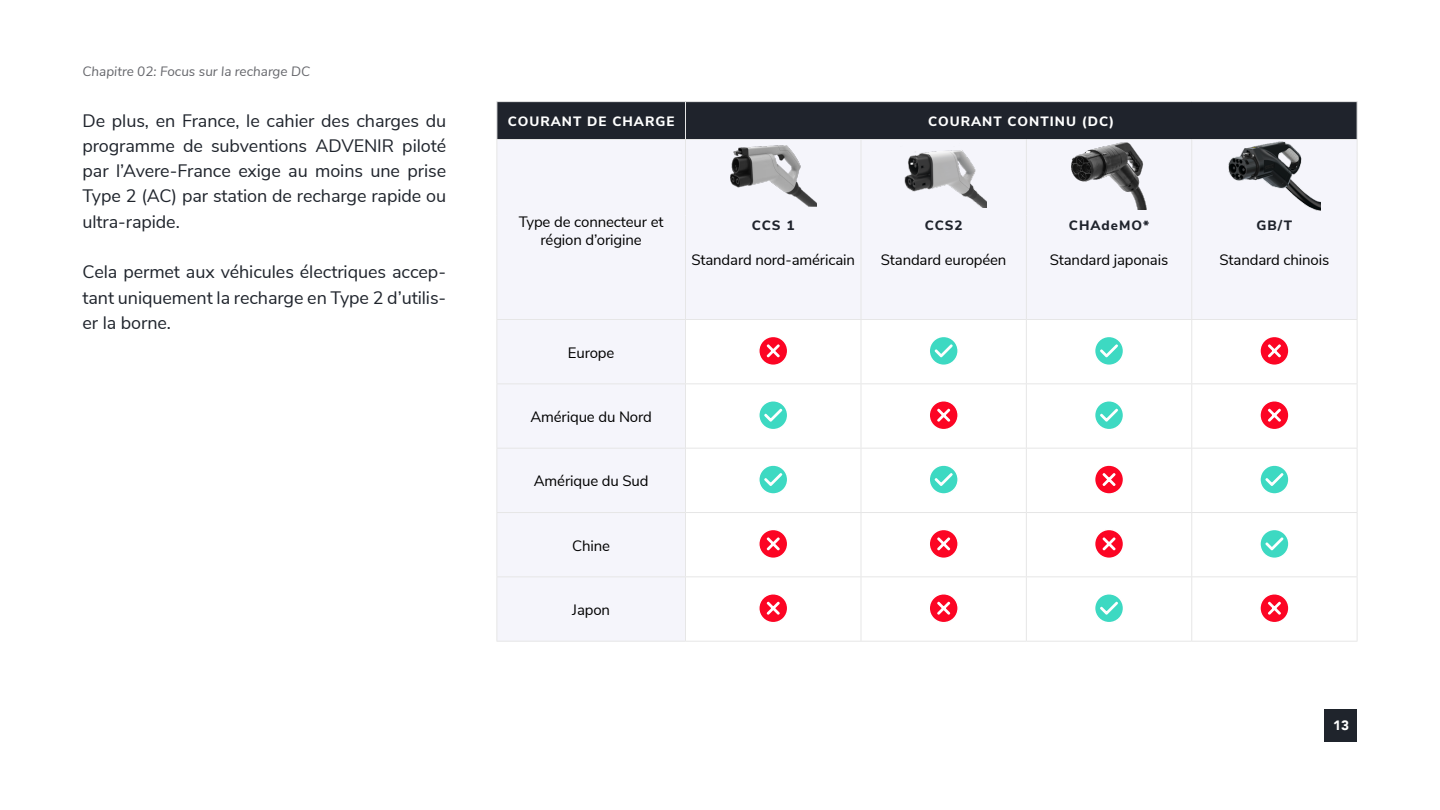
<style>
.page{position:relative;width:1440px;height:810px;background:#fff}
.page>*{position:absolute;margin:0;border:0;box-sizing:border-box;transform-origin:0 0}
.t1{font:18px/25.3px "Nunito Sans";letter-spacing:-.005em;color:#1f242c;text-align:justify}
.t2{font:15px/18px "Nunito Sans";letter-spacing:-.01em;color:#000;text-align:center}
.t3{font:800 13.5px "Nunito Sans";letter-spacing:.075em;color:#fff}
.t4{font:italic 13.5px "Nunito Sans";color:#65666b}
.t5{font:800 13.5px "Nunito Sans";letter-spacing:.075em;color:#1f232c}
.t6{font:900 13.5px "Avenir";color:#fff}
</style>
<div class="page">
<div style="left:1324px;top:709px;width:34px;height:33px;background:#1f242c"></div>
<div style="left:497px;top:102px;width:860px;height:37px;background:#1f232c"></div>
<svg style="left:497px;top:140px;width:860px;height:501px;fill:#f5f5fb"></svg>
<hr style="left:496px;top:101px;width:190px;height:1px;background:#e6e6e6">
<hr style="left:496px;top:102px;width:1px;height:37px;background:#e6e6e6">
<hr style="left:686px;top:101px;width:175px;height:1px;background:#e6e6e6">
<hr style="left:861px;top:101px;width:165px;height:1px;background:#e6e6e6">
<hr style="left:1026px;top:101px;width:166px;height:1px;background:#e6e6e6">
<hr style="left:1192px;top:101px;width:166px;height:1px;background:#e6e6e6">
<hr style="left:685px;top:102px;width:1px;height:37px;background:#e6e6e6">
<hr style="left:1357px;top:102px;width:1px;height:38px;background:#e6e6e6">
<hr style="left:496px;top:139px;width:190px;height:1px;background:#e6e6e6">
<hr style="left:496px;top:140px;width:1px;height:75px;background:#e6e6e6">
<hr style="left:496px;top:215px;width:1px;height:104px;background:#e6e6e6">
<hr style="left:686px;top:139px;width:175px;height:1px;background:#e6e6e6">
<hr style="left:861px;top:139px;width:165px;height:1px;background:#e6e6e6">
<hr style="left:1026px;top:139px;width:166px;height:1px;background:#e6e6e6">
<hr style="left:1192px;top:139px;width:165px;height:1px;background:#e6e6e6">
<hr style="left:685px;top:140px;width:1px;height:75px;background:#e6e6e6">
<hr style="left:861px;top:140px;width:1px;height:75px;background:#e6e6e6">
<hr style="left:1026px;top:140px;width:1px;height:75px;background:#e6e6e6">
<hr style="left:1191px;top:140px;width:1px;height:75px;background:#e6e6e6">
<hr style="left:1357px;top:140px;width:1px;height:75px;background:#e6e6e6">
<hr style="left:685px;top:215px;width:1px;height:104px;background:#e6e6e6">
<hr style="left:861px;top:215px;width:1px;height:104px;background:#e6e6e6">
<hr style="left:1026px;top:215px;width:1px;height:104px;background:#e6e6e6">
<hr style="left:1191px;top:215px;width:1px;height:104px;background:#e6e6e6">
<hr style="left:1357px;top:215px;width:1px;height:104px;background:#e6e6e6">
<hr style="left:496px;top:319px;width:190px;height:1px;background:#e6e6e6">
<hr style="left:496px;top:320px;width:1px;height:63px;background:#e6e6e6">
<hr style="left:686px;top:319px;width:175px;height:1px;background:#e6e6e6">
<hr style="left:685px;top:320px;width:1px;height:63px;background:#e6e6e6">
<hr style="left:861px;top:319px;width:165px;height:1px;background:#e6e6e6">
<hr style="left:861px;top:320px;width:1px;height:63px;background:#e6e6e6">
<hr style="left:1026px;top:319px;width:166px;height:1px;background:#e6e6e6">
<hr style="left:1026px;top:320px;width:1px;height:63px;background:#e6e6e6">
<hr style="left:1192px;top:319px;width:166px;height:1px;background:#e6e6e6">
<hr style="left:1191px;top:320px;width:1px;height:63px;background:#e6e6e6">
<hr style="left:1357px;top:320px;width:1px;height:63px;background:#e6e6e6">
<hr style="left:496px;top:383px;width:190px;height:1px;background:#e6e6e6">
<hr style="left:496px;top:384px;width:1px;height:64px;background:#e6e6e6">
<hr style="left:686px;top:383px;width:175px;height:1px;background:#e6e6e6">
<hr style="left:685px;top:384px;width:1px;height:64px;background:#e6e6e6">
<hr style="left:861px;top:383px;width:165px;height:1px;background:#e6e6e6">
<hr style="left:861px;top:384px;width:1px;height:64px;background:#e6e6e6">
<hr style="left:1026px;top:383px;width:166px;height:1px;background:#e6e6e6">
<hr style="left:1026px;top:384px;width:1px;height:64px;background:#e6e6e6">
<hr style="left:1192px;top:383px;width:166px;height:1px;background:#e6e6e6">
<hr style="left:1191px;top:384px;width:1px;height:64px;background:#e6e6e6">
<hr style="left:1357px;top:384px;width:1px;height:64px;background:#e6e6e6">
<hr style="left:496px;top:448px;width:190px;height:1px;background:#e6e6e6">
<hr style="left:496px;top:449px;width:1px;height:63px;background:#e6e6e6">
<hr style="left:686px;top:448px;width:175px;height:1px;background:#e6e6e6">
<hr style="left:685px;top:449px;width:1px;height:63px;background:#e6e6e6">
<hr style="left:861px;top:448px;width:165px;height:1px;background:#e6e6e6">
<hr style="left:861px;top:449px;width:1px;height:63px;background:#e6e6e6">
<hr style="left:1026px;top:448px;width:166px;height:1px;background:#e6e6e6">
<hr style="left:1026px;top:449px;width:1px;height:63px;background:#e6e6e6">
<hr style="left:1192px;top:448px;width:166px;height:1px;background:#e6e6e6">
<hr style="left:1191px;top:449px;width:1px;height:63px;background:#e6e6e6">
<hr style="left:1357px;top:449px;width:1px;height:63px;background:#e6e6e6">
<hr style="left:496px;top:512px;width:190px;height:1px;background:#e6e6e6">
<hr style="left:496px;top:513px;width:1px;height:63px;background:#e6e6e6">
<hr style="left:686px;top:512px;width:175px;height:1px;background:#e6e6e6">
<hr style="left:685px;top:513px;width:1px;height:63px;background:#e6e6e6">
<hr style="left:861px;top:512px;width:165px;height:1px;background:#e6e6e6">
<hr style="left:861px;top:513px;width:1px;height:63px;background:#e6e6e6">
<hr style="left:1026px;top:512px;width:166px;height:1px;background:#e6e6e6">
<hr style="left:1026px;top:513px;width:1px;height:63px;background:#e6e6e6">
<hr style="left:1192px;top:512px;width:166px;height:1px;background:#e6e6e6">
<hr style="left:1191px;top:513px;width:1px;height:63px;background:#e6e6e6">
<hr style="left:1357px;top:513px;width:1px;height:63px;background:#e6e6e6">
<hr style="left:496px;top:576px;width:190px;height:1px;background:#e6e6e6">
<hr style="left:496px;top:577px;width:1px;height:64px;background:#e6e6e6">
<hr style="left:686px;top:576px;width:175px;height:1px;background:#e6e6e6">
<hr style="left:685px;top:577px;width:1px;height:64px;background:#e6e6e6">
<hr style="left:861px;top:576px;width:165px;height:1px;background:#e6e6e6">
<hr style="left:861px;top:577px;width:1px;height:64px;background:#e6e6e6">
<hr style="left:1026px;top:576px;width:166px;height:1px;background:#e6e6e6">
<hr style="left:1026px;top:577px;width:1px;height:64px;background:#e6e6e6">
<hr style="left:1192px;top:576px;width:166px;height:1px;background:#e6e6e6">
<hr style="left:1191px;top:577px;width:1px;height:64px;background:#e6e6e6">
<hr style="left:1357px;top:577px;width:1px;height:64px;background:#e6e6e6">
<hr style="left:496px;top:641px;width:190px;height:1px;background:#e6e6e6">
<hr style="left:686px;top:641px;width:175px;height:1px;background:#e6e6e6">
<hr style="left:861px;top:641px;width:165px;height:1px;background:#e6e6e6">
<hr style="left:1026px;top:641px;width:166px;height:1px;background:#e6e6e6">
<hr style="left:1192px;top:641px;width:166px;height:1px;background:#e6e6e6">
<img style="left:731px;top:145px;width:85px;height:62px">
<img style="left:901px;top:144px;width:85px;height:64px">
<img style="left:1072px;top:142px;width:75px;height:68px">
<img style="left:1229px;top:141px;width:91px;height:70px">
<svg style="left:757px;top:335px;width:32px;height:32px"></svg>
<svg style="left:928px;top:335px;width:32px;height:32px"></svg>
<svg style="left:1093px;top:335px;width:32px;height:32px"></svg>
<svg style="left:1258px;top:335px;width:32px;height:32px"></svg>
<svg style="left:757px;top:399px;width:32px;height:32px"></svg>
<svg style="left:928px;top:399px;width:32px;height:32px"></svg>
<svg style="left:1093px;top:399px;width:32px;height:32px"></svg>
<svg style="left:1258px;top:399px;width:32px;height:32px"></svg>
<svg style="left:757px;top:464px;width:32px;height:32px"></svg>
<svg style="left:928px;top:464px;width:32px;height:32px"></svg>
<svg style="left:1093px;top:464px;width:32px;height:32px"></svg>
<svg style="left:1258px;top:464px;width:32px;height:32px"></svg>
<svg style="left:757px;top:528px;width:32px;height:32px"></svg>
<svg style="left:928px;top:528px;width:32px;height:32px"></svg>
<svg style="left:1093px;top:528px;width:32px;height:32px"></svg>
<svg style="left:1258px;top:528px;width:32px;height:32px"></svg>
<svg style="left:757px;top:592px;width:32px;height:32px"></svg>
<svg style="left:928px;top:592px;width:32px;height:32px"></svg>
<svg style="left:1093px;top:592px;width:32px;height:32px"></svg>
<svg style="left:1258px;top:592px;width:32px;height:32px"></svg>
<p class="t4" style="left:83px;top:61px;width:229px">Chapitre 02: Focus sur la recharge DC</p>
<p class="t1" style="left:82px;top:107px;width:365px">De plus, en France, le cahier des charges du programme de subventions ADVENIR piloté par l’Avere-France exige au moins une prise Type 2 (AC) par station de recharge rapide ou ultra-rapide.</p>
<p class="t1" style="left:82px;top:258px;width:365px">Cela permet aux véhicules électriques accep&shy;tant uniquement la recharge en Type 2 d’utilis&shy;er la borne.</p>
<p class="t3" style="left:508px;top:111px;width:168px">COURANT DE CHARGE</p>
<p class="t3" style="left:928px;top:111px;width:188px">COURANT CONTINU (DC)</p>
<p class="t2" style="left:519px;top:211px;width:146px">Type de connecteur et région d’origine</p>
<p class="t5" style="left:752px;top:216px;width:44px">CCS 1</p>
<p class="t2" style="left:691px;top:250px;width:165px">Standard nord-américain</p>
<p class="t5" style="left:925px;top:216px;width:39px">CCS2</p>
<p class="t2" style="left:881px;top:250px;width:127px">Standard européen</p>
<p class="t2" style="left:568px;top:343px;width:48px">Europe</p>
<p class="t2" style="left:531px;top:407px;width:123px">Amérique du Nord</p>
<p class="t2" style="left:534px;top:471px;width:116px">Amérique du Sud</p>
<p class="t2" style="left:572px;top:536px;width:39px">Chine</p>
<p class="t2" style="left:572px;top:600px;width:39px">Japon</p>
<p class="t5" style="left:1069px;top:216px;width:82px">CHAdeMO*</p>
<p class="t2" style="left:1050px;top:250px;width:120px">Standard japonais</p>
<p class="t5" style="left:1257px;top:216px;width:37px">GB/T</p>
<p class="t2" style="left:1220px;top:250px;width:111px">Standard chinois</p>
<p class="t6" style="left:1333px;top:713px;width:17px">13</p>
</div>
